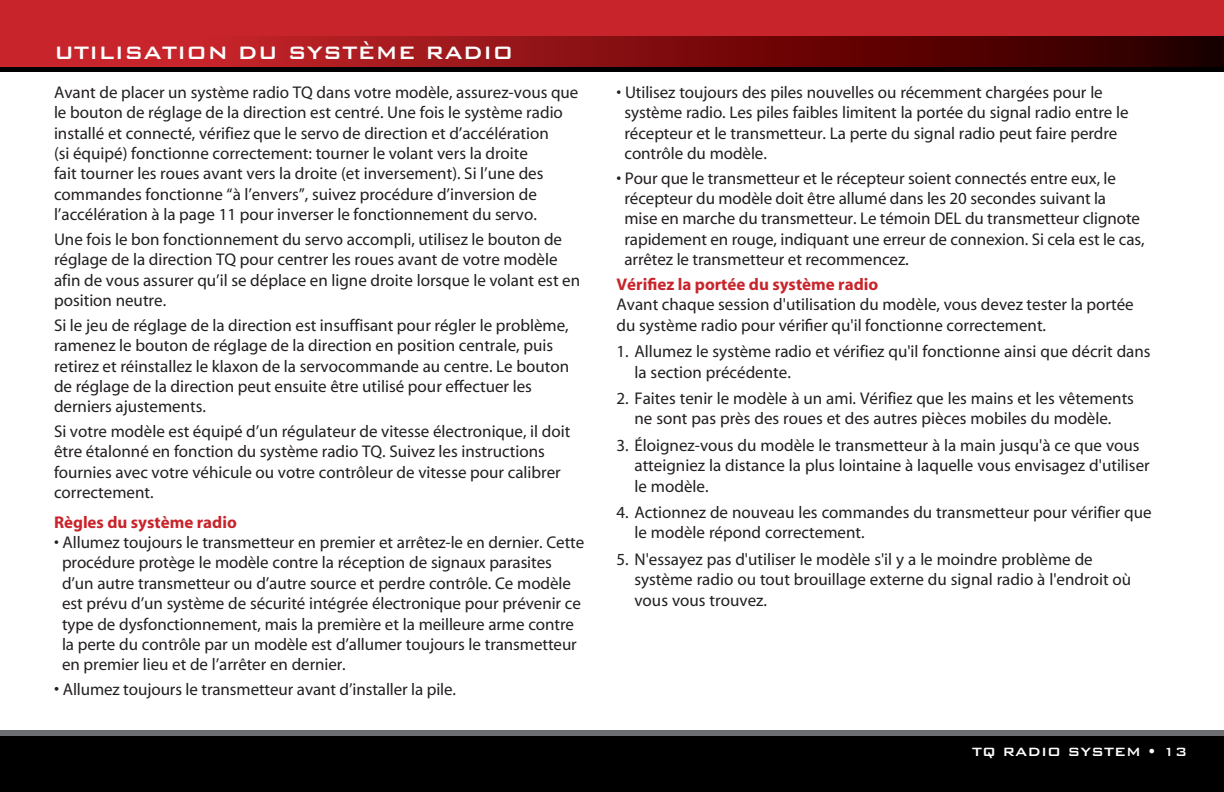
<style>
.page{position:relative;width:1224px;height:792px;background:#fff}
.page>*{position:absolute;margin:0;border:0;box-sizing:border-box;transform-origin:0 0}
.t1{font:24px "Bank Gothic Medium BT";color:#fff}
.t2{font:17px/20.4px "Myriad";color:#231f20}
.t3{font:700 17px "Myriad";color:#c8242b}
.t4{font:16px "Bank Gothic Medium BT";color:#fff}
.s1{font-size:18px}
</style>
<div class="page">
<div style="left:0;top:731px;width:1224px;height:61px;background:linear-gradient(to right,#6c6d70,#6c6d70)"></div>
<div style="left:0;top:737px;width:1224px;height:55px;background:#000"></div>
<div style="left:0;top:0;width:1224px;height:72px;background:#000"></div>
<div style="left:0;top:0;width:1224px;height:50px;background:#c8242b"></div>
<svg style="left:0;top:36px;width:1224px;height:31px;background:#841013"></svg>
<p class="t1" style="left:54px;top:39px;width:461px">UTILISATION DU SYSTÈME RADIO</p>
<p class="t2" style="left:54px;top:83px;width:526px">Avant de placer un système radio TQ dans votre modèle, assurez-vous que le bouton de réglage de la direction est centré. Une fois le système radio installé et connecté, vérifiez que le servo de direction et d’accélération<br>(si équipé) fonctionne correctement: tourner le volant vers la droite<br>fait tourner les roues avant vers la droite (et inversement). Si l’une des commandes fonctionne “à l’envers”, suivez procédure d’inversion de l’accélération à la page 11 pour inverser le fonctionnement du servo.</p>
<p class="t2" style="left:54px;top:230px;width:528px">Une fois le bon fonctionnement du servo accompli, utilisez le bouton de réglage de la direction TQ pour centrer les roues avant de votre modèle afin de vous assurer qu’il se déplace en ligne droite lorsque le volant est en position neutre.</p>
<p class="t2" style="left:54px;top:316px;width:517px">Si le jeu de réglage de la direction est insuffisant pour régler le problème, ramenez le bouton de réglage de la direction en position centrale, puis retirez et réinstallez le klaxon de la servocommande au centre. Le bouton de réglage de la direction peut ensuite être utilisé pour effectuer les derniers ajustements.</p>
<p class="t2" style="left:54px;top:422px;width:518px">Si votre modèle est équipé d’un régulateur de vitesse électronique, il doit être étalonné en fonction du système radio TQ. Suivez les instructions fournies avec votre véhicule ou votre contrôleur de vitesse pour calibrer correctement.</p>
<p class="t3" style="left:54px;top:513px;width:184px">Règles du système radio</p>
<p class="t2" style="left:62px;top:533px;width:524px;text-indent:-8px">• Allumez toujours le transmetteur en premier et arrêtez-le en dernier. Cette procédure protège le modèle contre la réception de signaux parasites d’un autre transmetteur ou d’autre source et perdre contrôle. Ce modèle est prévu d’un système de sécurité intégrée électronique pour prévenir ce type de dysfonctionnement, mais la première et la meilleure arme contre la perte du contrôle par un modèle est d’allumer toujours le transmetteur en premier lieu et de l’arrêter en dernier.</p>
<p class="t2" style="left:54px;top:680px;width:404px"><span class="s1">•</span> Allumez toujours le transmetteur avant d’installer la pile.</p>
<p class="t2" style="left:624px;top:83px;width:506px;text-indent:-8px">• Utilisez toujours des piles nouvelles ou récemment chargées pour le système radio. Les piles faibles limitent la portée du signal radio entre le récepteur et le transmetteur. La perte du signal radio peut faire perdre contrôle du modèle.</p>
<p class="t2" style="left:624px;top:168px;width:522px;text-indent:-8px">• Pour que le transmetteur et le récepteur soient connectés entre eux, le récepteur du modèle doit être allumé dans les 20 secondes suivant la<br>mise en marche du transmetteur. Le témoin DEL du transmetteur clignote rapidement en rouge, indiquant une erreur de connexion. Si cela est le cas, arrêtez le transmetteur et recommencez<span class="s1">.</span></p>
<p class="t3" style="left:616px;top:275px;width:263px">Vérifiez la portée du système radio</p>
<p class="t2" style="left:616px;top:295px;width:519px">Avant chaque session d'utilisation du modèle, vous devez tester la portée du système radio pour vérifier qu'il fonctionne correctement.</p>
<p class="t2" style="left:634px;top:342px;width:518px;text-indent:-18px">1. Allumez le système radio et vérifiez qu'il fonctionne ainsi que décrit dans la section précédente.</p>
<p class="t2" style="left:616px;top:389px;width:519px;text-align:center">2. Faites tenir le modèle à un ami. Vérifiez que les mains et les vêtements ne sont pas près des roues et des autres pièces mobiles du modèle.</p>
<p class="t2" style="left:634px;top:436px;width:517px;text-indent:-18px">3. Éloignez-vous du modèle le transmetteur à la main jusqu'à ce que vous atteigniez la distance la plus lointaine à laquelle vous envisagez d'utiliser le modèle.</p>
<p class="t2" style="left:634px;top:503px;width:519px;text-indent:-18px">4. Actionnez de nouveau les commandes du transmetteur pour vérifier que le modèle répond correctement.</p>
<p class="t2" style="left:634px;top:550px;width:498px;text-indent:-18px">5. N'essayez pas d'utiliser le modèle s'il y a le moindre problème de système radio ou tout brouillage externe du signal radio à l'endroit où vous vous trouvez.</p>
<p class="t4" style="left:972px;top:743px;width:217px">TQ RADIO SYSTEM • 13</p>
</div>
